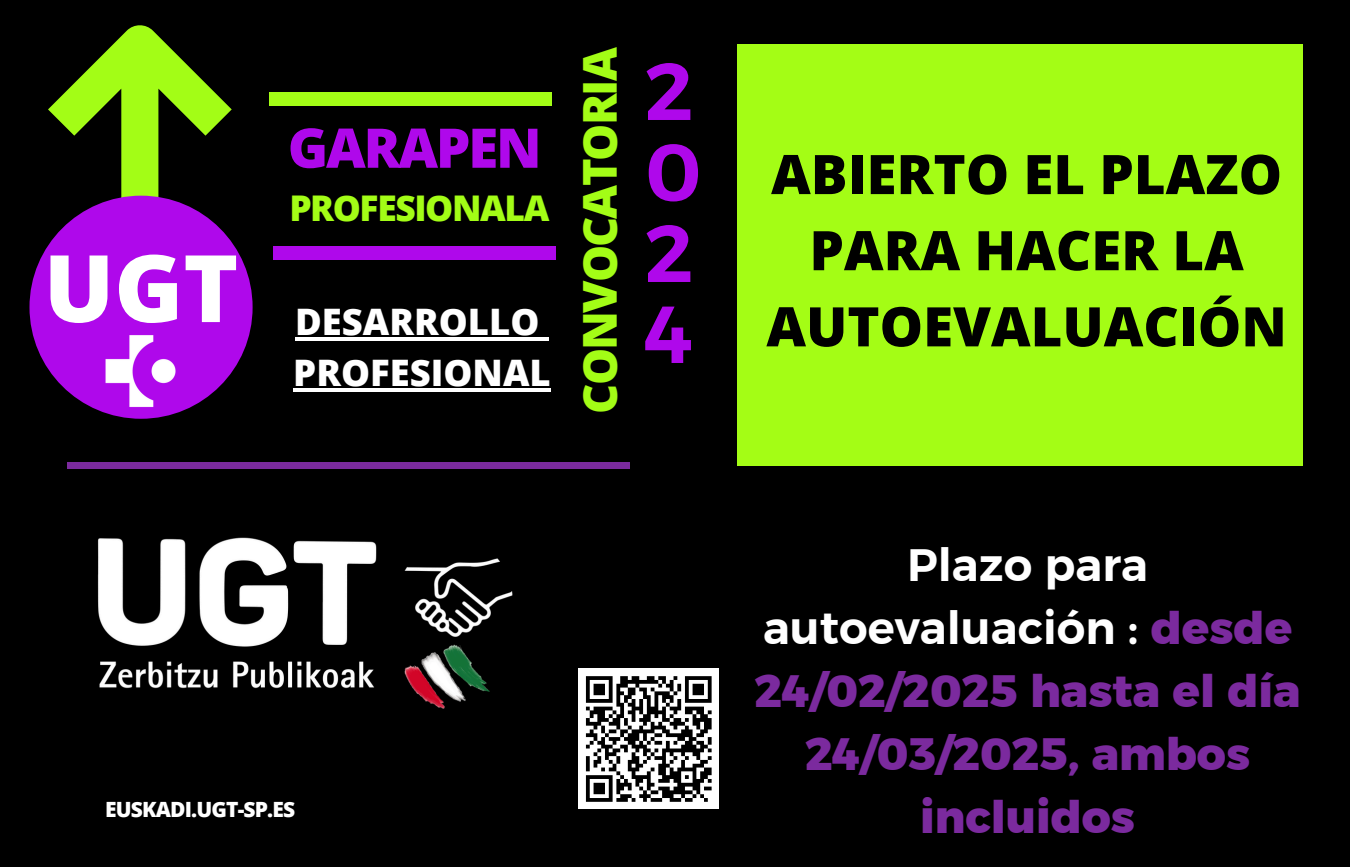
<style>
.page{position:relative;width:1350px;height:867px;background:#000}
.page>*{position:absolute;margin:0;border:0;box-sizing:border-box;transform-origin:0 0}
.t1{font:800 93.2px "Open Sans";color:#fff}
.t2{font:700 80.6px/81px "Kief Montaser Semi";color:#af08eb;text-align:justify}
.t3{font:800 54.6px/76.2px "Open Sans";color:#000;text-align:center}
.t4{font:800 54.6px "Open Sans";letter-spacing:-.04em;color:#af08eb}
.t5{font:800 46.8px "Open Sans";letter-spacing:-.04em;color:#a3fd16}
.t6{font:700 45.2px/63px "Kief Montaser Extra";color:#7b2a9e;text-align:center}
.t7{font:800 36.4px/51px "Open Sans";color:#fff}
.t8{font:800 35.4px "Open Sans";letter-spacing:-.04em;color:#a3fd16}
.t9{font:800 21px "Open Sans";letter-spacing:-.04em;color:#fff}
.s1{font-family:"Kief Montaser Semi";color:#fff}
</style>
<div class="page">
<div style="left:737px;top:44px;width:566px;height:422px;background:#a4fd15"></div>
<img style="left:97px;top:537px;width:416px;height:172px">
<svg style="left:48px;top:25px;width:184px;height:220px"></svg>
<div style="left:29px;top:196px;width:224px;height:223px;background:#af08eb;border-radius:50%"></div>
<img style="left:105px;top:335px;width:71px;height:73px">
<div style="left:269px;top:92px;width:283px;height:14px;background:#a3fd16"></div>
<div style="left:68px;top:462px;width:562px;height:7px;background:#7b2a9e"></div>
<hr style="left:295px;top:337px;width:244px;height:3px;background:#fff">
<svg style="left:539px;top:337px;width:10px;height:3px"></svg>
<hr style="left:293px;top:388px;width:258px;height:3px;background:#fff">
<div style="left:273px;top:247px;width:283px;height:13px;background:#af08eb"></div>
<div style="left:578px;top:669px;width:141px;height:140px;background:#fff"></div>
<svg style="left:585px;top:676px;width:127px;height:126px"></svg>
<h1 class="t1" style="left:44px;top:223px;width:196px">UGT</h1>
<p class="t4" style="left:288px;top:109px;width:255px">GARAPEN</p>
<h6 class="t8" style="left:289px;top:183px;width:262px">PROFESIONALA</h6>
<h3 class="t7" style="left:293px;top:295px;width:259px">DESARROLLO<br>PROFESIONAL</h3>
<h6 class="t5" style="left:567px;top:414px;width:368px;rotate:-90deg">CONVOCATORIA</h6>
<p class="t2" style="left:645px;top:51px;width:58px">2<br>0<br>2<br>4</p>
<h2 class="t9" style="left:105px;top:795px;width:192px">EUSKADI.UGT-SP.ES</h2>
<p class="t3" style="left:766px;top:135px;width:522px">ABIERTO EL PLAZO<br>PARA HACER LA<br>AUTOEVALUACIÓN</p>
<h4 class="t6" style="left:755px;top:533px;width:547px"><span class="s1">Plazo para autoevaluación :</span> desde<br>24/02/2025 hasta el día<br>24/03/2025, ambos incluidos</h4>
</div>
